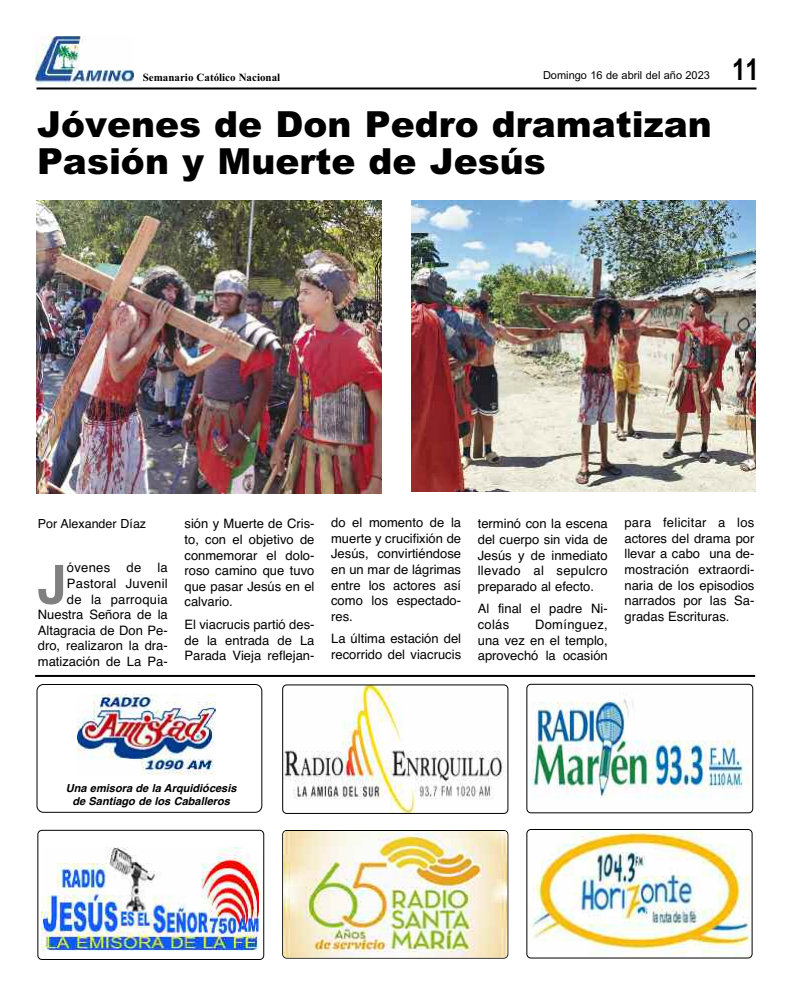
<style>
.page{position:relative;width:792px;height:1008px;background:#fff}
.page>*{position:absolute;margin:0;border:0;box-sizing:border-box;transform-origin:0 0}
.t1{font:700 53.6px "Helvetica";color:#808080}
.t2{font:900 36px/37px "Arial";color:#000}
.t3{font:700 30px "Arial";color:#000;scale:.8 1}
.t4{font:13px/15.6px "Helvetica";color:#000;text-align:justify}
.t5{font:12.5px "Helvetica";color:#000}
.t6{font:italic 700 11px/13.2px "Helvetica";color:#000;text-align:center}
.t7{font:11px "Arial";color:#000}
.t8{font:700 11px "Times New Roman";color:#000}
</style>
<div class="page">
<hr style="left:37px;top:87px;width:720px;height:2px;background:#000">
<img style="left:36px;top:36px;width:98px;height:48px">
<img style="left:37px;top:201px;width:344px;height:292px">
<hr style="left:35px;top:675px;width:720px;height:2px;background:#000">
<svg style="left:282px;top:830px;width:226px;height:129px"></svg>
<img style="left:283px;top:831px;width:224px;height:127px">
<svg style="left:282px;top:684px;width:226px;height:130px"></svg>
<img style="left:526px;top:684px;width:227px;height:129px">
<svg style="left:37px;top:830px;width:227px;height:130px"></svg>
<img style="left:42px;top:848px;width:216px;height:102px">
<img style="left:526px;top:829px;width:227px;height:130px">
<img style="left:412px;top:201px;width:344px;height:291px">
<img style="left:37px;top:684px;width:225px;height:129px">
<div style="left:53px;top:783px;width:197px;height:25px;background:#fff"></div>
<p class="t8" style="left:143px;top:70px;width:139px">Semanario Católico Nacional</p>
<p class="t7" style="left:543px;top:69px;width:168px">Domingo 16 de abril del año 2023</p>
<h2 class="t2" style="left:37px;top:106px;width:676px">Jóvenes de Don Pedro dramatizan<br>Pasión y Muerte de Jesús</h2>
<h3 class="t3" style="left:732px;top:52px;width:35px">11</h3>
<p class="t5" style="left:38px;top:516px;width:110px">Por Alexander Díaz</p>
<h1 class="t1" style="left:37px;top:554px;width:31px">J</h1>
<p class="t4" style="left:38px;top:560px;width:132px;text-align:right">óvenes de la<br>Pastoral Juvenil<br>de la parroquia<br>Nuestra Señora de la<br>Altagracia de Don Pe&shy;dro, realizaron la dra&shy;matización de La Pa-</p>
<p class="t4" style="left:185px;top:516px;width:132px">sión y Muerte de Cris&shy;to, con el objetivo de conmemorar el dolo&shy;roso camino que tuvo que pasar Jesús en el calvario.</p>
<p class="t4" style="left:185px;top:617px;width:132px">El viacrucis partió des&shy;de la entrada de La Parada Vieja reflejan-</p>
<p class="t4" style="left:331px;top:515px;width:132px">do el momento de la muerte y crucifixión de Jesús, convirtiéndose en un mar de lágrimas entre los actores así como los espectado&shy;res.</p>
<p class="t4" style="left:331px;top:631px;width:132px">La última estación del recorrido del viacrucis</p>
<p class="t4" style="left:478px;top:516px;width:132px">terminó con la escena del cuerpo sin vida de Jesús y de inmediato llevado al sepulcro preparado al efecto.</p>
<p class="t4" style="left:478px;top:601px;width:132px">Al final el padre Ni&shy;colás</p>
<p class="t4" style="left:478px;top:617px;width:132px;text-indent:57px">Domínguez, una vez en el templo, aprovechó la ocasión</p>
<p class="t4" style="left:624px;top:515px;width:132px">para felicitar a los actores del drama por llevar a cabo una de&shy;mostración extraordi&shy;naria de los episodios narrados por las Sa&shy;gradas Escrituras.</p>
<p class="t6" style="left:66px;top:782px;width:172px">Una emisora de la Arquidiócesis de Santiago de los Caballeros</p>
</div>
